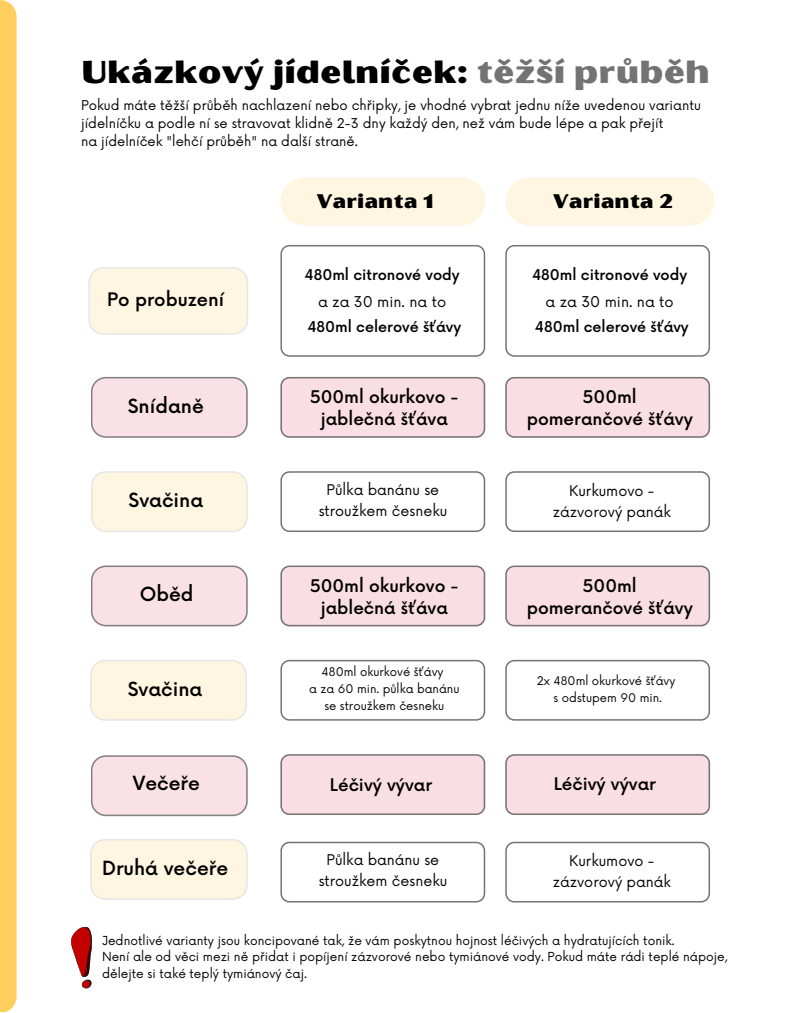
<style>
.page{position:relative;width:810px;height:1013px;background:#fff}
.page>*{position:absolute;margin:0;border:0;box-sizing:border-box;transform-origin:0 0}
.t1{font:31.7px "Oilvare Base";color:#000}
.t2{font:19.7px "Oilvare Base";color:#000}
.t3{font:500 19px "Now";color:#000}
.t4{font:500 18.1px "Now";color:#000}
.t5{font:500 17px/21.8px "Now";color:#000;text-align:center}
.t6{font:500 14.5px "Now";color:#000}
.t7{font:14.5px "Now";color:#000}
.t8{font:14.3px/21px "Now";color:#000;text-align:center}
.t9{font:13.1px/18px "Now";color:#000}
.t10{font:12.1px/16.5px "Now";color:#000}
.t11{font:11.6px/16.9px "Now";color:#000;text-align:center}
.s1{color:#737373}
</style>
<div class="page">
<div style="left:0;top:0;width:17px;height:1011px;background:#ffce5c"></div>
<svg style="left:89px;top:267px;width:159px;height:68px;background:#fdf5e2"></svg>
<svg style="left:91px;top:377px;width:157px;height:61px;background:#f2dbe1"></svg>
<svg style="left:91px;top:471px;width:157px;height:61px;background:#fdf5e2"></svg>
<svg style="left:90px;top:839px;width:158px;height:60px;background:#fdf5e2"></svg>
<svg style="left:90px;top:660px;width:157px;height:60px;background:#fdf5e2"></svg>
<svg style="left:280px;top:245px;width:205px;height:112px"></svg>
<svg style="left:91px;top:565px;width:157px;height:61px;background:#f3dce1"></svg>
<svg style="left:91px;top:755px;width:157px;height:61px;background:#f2dbe1"></svg>
<svg style="left:505px;top:245px;width:205px;height:112px"></svg>
<svg style="left:280px;top:377px;width:205px;height:61px;background:#f1d7de"></svg>
<svg style="left:505px;top:377px;width:205px;height:61px;background:#f1d7de"></svg>
<svg style="left:280px;top:471px;width:205px;height:61px"></svg>
<svg style="left:505px;top:471px;width:205px;height:61px"></svg>
<svg style="left:280px;top:660px;width:205px;height:60px"></svg>
<svg style="left:505px;top:660px;width:205px;height:60px"></svg>
<svg style="left:280px;top:754px;width:205px;height:61px;background:#f1d7de"></svg>
<svg style="left:505px;top:754px;width:205px;height:61px;background:#f1d7de"></svg>
<svg style="left:280px;top:841px;width:205px;height:61px"></svg>
<svg style="left:505px;top:841px;width:205px;height:61px"></svg>
<div style="left:280px;top:177px;width:205px;height:48px;background:#fff6e2;border-radius:24px"></div>
<div style="left:505px;top:177px;width:209px;height:48px;background:#fff6e2;border-radius:24px"></div>
<svg style="left:71px;top:926px;width:21px;height:62px"></svg>
<svg style="left:280px;top:565px;width:205px;height:61px;background:#f2d8df"></svg>
<svg style="left:505px;top:565px;width:205px;height:61px;background:#f2d8de"></svg>
<h1 class="t1" style="left:81px;top:52px;width:630px">Ukázkový jídelníček: <span class="s1">těžší průběh</span></h1>
<p class="t9" style="left:81px;top:97px;width:622px">Pokud máte těžší průběh nachlazení nebo chřipky, je vhodné vybrat jednu níže uvedenou variantu jídelníčku a podle ní se stravovat klidně 2-3 dny každý den, než vám bude lépe a pak přejít<br>na jídelníček "lehčí průběh" na další straně.</p>
<h3 class="t4" style="left:107px;top:289px;width:119px">Po probuzení</h3>
<h3 class="t3" style="left:128px;top:395px;width:78px">Snídaně</h3>
<h3 class="t3" style="left:129px;top:490px;width:76px">Svačina</h3>
<h3 class="t3" style="left:140px;top:584px;width:55px">Oběd</h3>
<h3 class="t3" style="left:128px;top:678px;width:76px">Svačina</h3>
<h3 class="t3" style="left:133px;top:772px;width:69px">Večeře</h3>
<h3 class="t3" style="left:102px;top:857px;width:128px">Druhá večeře</h3>
<h2 class="t2" style="left:317px;top:189px;width:119px">Varianta 1</h2>
<h2 class="t2" style="left:553px;top:189px;width:122px">Varianta 2</h2>
<p class="t6" style="left:305px;top:267px;width:157px">480ml citronové vody</p>
<p class="t7" style="left:318px;top:293px;width:130px">a za 30 min. na to</p>
<p class="t6" style="left:307px;top:319px;width:155px">480ml celerové šťávy</p>
<h3 class="t5" style="left:310px;top:387px;width:150px">500ml okurkovo - jablečná šťáva</h3>
<p class="t6" style="left:532px;top:267px;width:157px">480ml citronové vody</p>
<p class="t7" style="left:546px;top:293px;width:130px">a za 30 min. na to</p>
<p class="t6" style="left:535px;top:319px;width:155px">480ml celerové šťávy</p>
<h3 class="t5" style="left:527px;top:387px;width:168px">500ml pomerančové šťávy</h3>
<p class="t8" style="left:319px;top:480px;width:130px">Půlka banánu se stroužkem česneku</p>
<p class="t8" style="left:553px;top:481px;width:120px">Kurkumovo - zázvorový panák</p>
<h3 class="t5" style="left:310px;top:576px;width:150px">500ml okurkovo - jablečná šťáva</h3>
<p class="t11" style="left:309px;top:664px;width:152px">480ml okurkové šťávy<br>a za 60 min. půlka banánu se stroužkem česneku</p>
<h3 class="t5" style="left:527px;top:576px;width:168px">500ml pomerančové šťávy</h3>
<p class="t11" style="left:537px;top:673px;width:140px">2x 480ml okurkové šťávy s odstupem 90 min.</p>
<h3 class="t5" style="left:330px;top:774px;width:104px">Léčivý vývar</h3>
<h3 class="t5" style="left:554px;top:773px;width:104px">Léčivý vývar</h3>
<p class="t8" style="left:319px;top:850px;width:130px">Půlka banánu se stroužkem česneku</p>
<p class="t8" style="left:553px;top:851px;width:120px">Kurkumovo - zázvorový panák</p>
<p class="t10" style="left:102px;top:932px;width:627px">Jednotlivé varianty jsou koncipované tak, že vám poskytnou hojnost léčivých a hydratujících tonik.<br>Není ale od věci mezi ně přidat i popíjení zázvorové nebo tymiánové vody. Pokud máte rádi teplé nápoje, dělejte si také teplý tymiánový čaj.</p>
</div>
